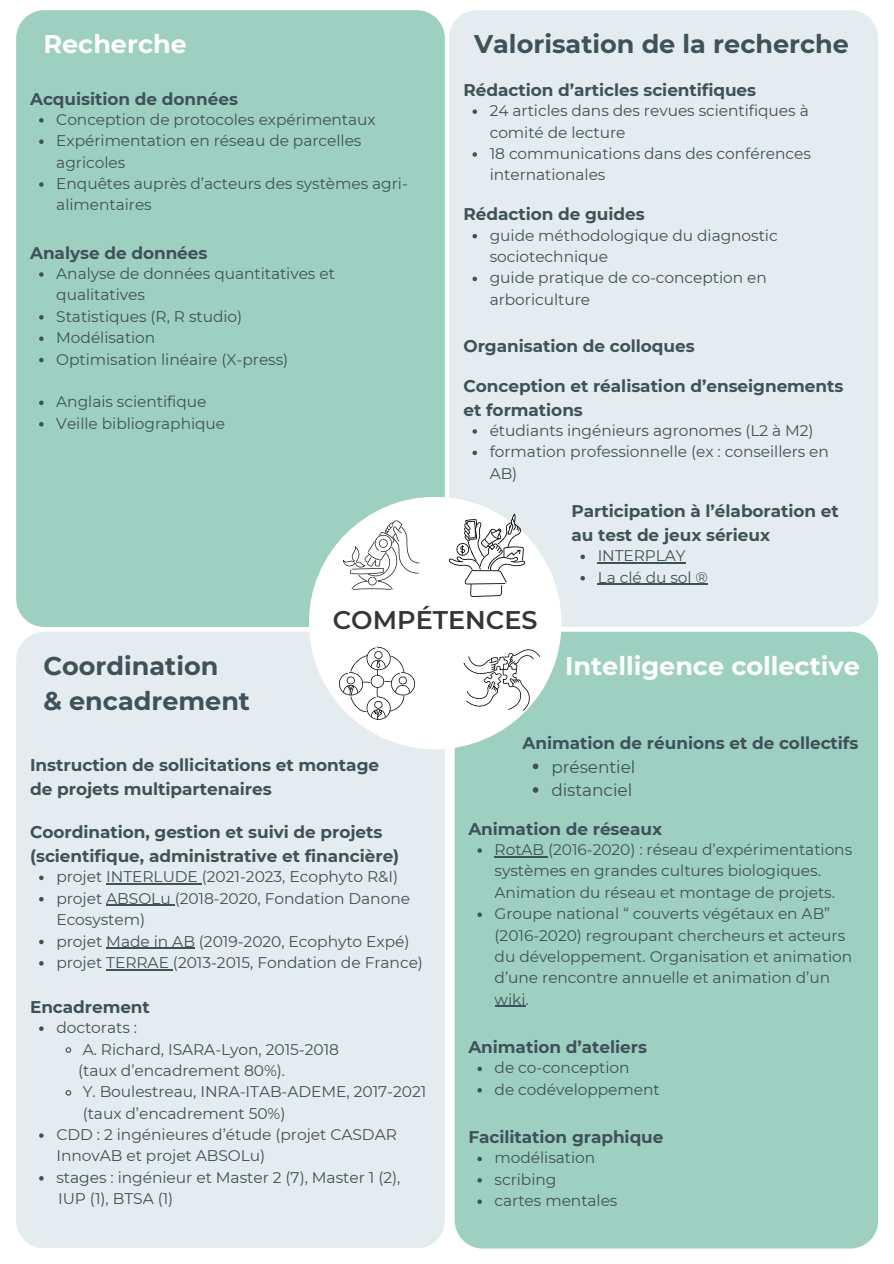
<style>
.page{position:relative;width:894px;height:1264px;background:#fff}
.page>*{position:absolute;margin:0;border:0;box-sizing:border-box;transform-origin:0 0}
.t1{font:700 25.5px/34.8px "Montserrat";color:#3f515a}
.t2{font:700 25.5px "Montserrat";color:#fff}
.t3{font:600 25.5px "Montserrat";color:#353535}
.t4{font:700 16.95px/23.7px "Montserrat";letter-spacing:-.005em;color:#3f515a}
.t5{font:16.95px "Montserrat";letter-spacing:-.005em;color:#3f515a}
.t6{font:700 16.8px "Montserrat";letter-spacing:-.005em;color:#3f515a}
.t7{font:15.45px/21.3px "Montserrat";letter-spacing:-.005em;color:#3f515a}
</style>
<div class="page">
<div style="left:16px;top:10px;width:429px;height:616px;background:#9ed0c1;border-radius:28px"></div>
<div style="left:448px;top:10px;width:430px;height:617px;background:#e4ecef;border-radius:28px"></div>
<div style="left:16px;top:631px;width:429px;height:616px;background:#e4ecef;border-radius:28px"></div>
<div style="left:454px;top:631px;width:424px;height:617px;background:#9ed0c1;border-radius:28px"></div>
<div style="left:309px;top:497px;width:252px;height:252px;background:#fff;border-radius:50%"></div>
<svg style="left:448px;top:513px;width:77px;height:84px"></svg>
<svg style="left:339px;top:646px;width:76px;height:74px"></svg>
<svg style="left:343px;top:520px;width:76px;height:70px"></svg>
<svg style="left:463px;top:649px;width:77px;height:63px"></svg>
<svg style="left:472px;top:429px;width:5px;height:5px"></svg>
<svg style="left:472px;top:450px;width:5px;height:5px"></svg>
<svg style="left:472px;top:234px;width:5px;height:4px"></svg>
<svg style="left:472px;top:277px;width:5px;height:4px"></svg>
<svg style="left:580px;top:554px;width:4px;height:5px"></svg>
<hr style="left:597px;top:562px;width:88px;height:1px;background:#3f515a">
<svg style="left:580px;top:576px;width:4px;height:4px"></svg>
<hr style="left:597px;top:584px;width:110px;height:1px;background:#3f515a">
<svg style="left:472px;top:109px;width:5px;height:5px"></svg>
<svg style="left:472px;top:152px;width:5px;height:5px"></svg>
<svg style="left:39px;top:875px;width:5px;height:5px"></svg>
<hr style="left:106px;top:883px;width:96px;height:1px;background:#3f515a">
<svg style="left:39px;top:897px;width:5px;height:4px"></svg>
<hr style="left:106px;top:904px;width:69px;height:2px;background:#3f515a">
<svg style="left:39px;top:939px;width:5px;height:5px"></svg>
<hr style="left:106px;top:947px;width:89px;height:1px;background:#3f515a">
<svg style="left:39px;top:961px;width:5px;height:4px"></svg>
<hr style="left:106px;top:969px;width:67px;height:1px;background:#3f515a">
<svg style="left:39px;top:1026px;width:5px;height:4px"></svg>
<svg style="left:65px;top:1047px;width:7px;height:6px"></svg>
<svg style="left:65px;top:1090px;width:7px;height:6px"></svg>
<svg style="left:39px;top:1133px;width:5px;height:4px"></svg>
<svg style="left:39px;top:1176px;width:5px;height:4px"></svg>
<svg style="left:39px;top:118px;width:5px;height:5px"></svg>
<svg style="left:39px;top:139px;width:5px;height:5px"></svg>
<svg style="left:39px;top:182px;width:5px;height:5px"></svg>
<svg style="left:39px;top:272px;width:5px;height:5px"></svg>
<svg style="left:39px;top:315px;width:5px;height:4px"></svg>
<svg style="left:39px;top:336px;width:5px;height:5px"></svg>
<svg style="left:39px;top:358px;width:5px;height:4px"></svg>
<svg style="left:39px;top:400px;width:5px;height:5px"></svg>
<svg style="left:39px;top:422px;width:5px;height:4px"></svg>
<svg style="left:477px;top:848px;width:5px;height:4px"></svg>
<hr style="left:494px;top:856px;width:54px;height:1px;background:#3f515a">
<svg style="left:477px;top:912px;width:5px;height:5px"></svg>
<hr style="left:494px;top:1005px;width:31px;height:2px;background:#3f515a">
<svg style="left:477px;top:1066px;width:5px;height:5px"></svg>
<svg style="left:477px;top:1088px;width:5px;height:4px"></svg>
<svg style="left:477px;top:1156px;width:5px;height:5px"></svg>
<svg style="left:477px;top:1178px;width:5px;height:4px"></svg>
<svg style="left:477px;top:1199px;width:5px;height:4px"></svg>
<svg style="left:532px;top:763px;width:6px;height:6px"></svg>
<svg style="left:532px;top:787px;width:6px;height:5px"></svg>
<h4 class="t2" style="left:43px;top:28px;width:145px">Recherche</h4>
<p class="t4" style="left:30px;top:87px;width:209px">Acquisition de données</p>
<h2 class="t7" style="left:56px;top:109px;width:321px">Conception de protocoles expérimentaux</h2>
<h4 class="t7" style="left:56px;top:130px;width:306px">Expérimentation en réseau de parcelles agricoles</h4>
<h4 class="t7" style="left:56px;top:173px;width:353px">Enquêtes auprès d’acteurs des systèmes agri&shy;alimentaires</h4>
<p class="t4" style="left:30px;top:241px;width:179px">Analyse de données</p>
<p class="t7" style="left:56px;top:263px;width:280px">Analyse de données quantitatives et qualitatives</p>
<p class="t7" style="left:56px;top:305px;width:187px">Statistiques (R, R studio)</p>
<p class="t7" style="left:56px;top:327px;width:100px">Modélisation</p>
<h4 class="t7" style="left:56px;top:348px;width:233px">Optimisation linéaire (X-press)</h4>
<p class="t7" style="left:56px;top:391px;width:152px">Anglais scientifique</p>
<p class="t7" style="left:56px;top:412px;width:170px">Veille bibliographique</p>
<p class="t1" style="left:474px;top:26px;width:376px">Valorisation de la recherche</p>
<h4 class="t4" style="left:463px;top:78px;width:294px">Rédaction d’articles scientifiques</h4>
<p class="t7" style="left:489px;top:100px;width:320px">24 articles dans des revues scientifiques à comité de lecture</p>
<p class="t7" style="left:489px;top:143px;width:322px">18 communications dans des conférences internationales</p>
<p class="t4" style="left:463px;top:202px;width:183px">Rédaction de guides</p>
<p class="t7" style="left:489px;top:224px;width:289px">guide méthodologique du diagnostic sociotechnique</p>
<p class="t7" style="left:489px;top:267px;width:278px">guide pratique de co-conception en arboriculture</p>
<p class="t4" style="left:463px;top:334px;width:232px">Organisation de colloques</p>
<p class="t4" style="left:463px;top:374px;width:381px">Conception et réalisation d’enseignements et formations</p>
<p class="t7" style="left:489px;top:420px;width:325px">étudiants ingénieurs agronomes (L2 à M2)</p>
<p class="t7" style="left:489px;top:441px;width:341px">formation professionnelle (ex : conseillers en<br>AB)</p>
<p class="t4" style="left:571px;top:499px;width:269px">Participation à l’élaboration et au test de jeux sérieux</p>
<p class="t7" style="left:597px;top:545px;width:90px">INTERPLAY</p>
<h4 class="t7" style="left:597px;top:566px;width:112px">La clé du sol ®</h4>
<h4 class="t1" style="left:43px;top:648px;width:208px">Coordination<br>&amp; encadrement</h4>
<h4 class="t3" style="left:332px;top:604px;width:206px">COMPÉTENCES</h4>
<p class="t2" style="left:565px;top:650px;width:296px">Intelligence collective</p>
<p class="t4" style="left:30px;top:753px;width:350px">Instruction de sollicitations et montage de projets multipartenaires</p>
<p class="t4" style="left:30px;top:820px;width:370px">Coordination, gestion et suivi de projets (scientifique, administrative et financière)</p>
<p class="t7" style="left:56px;top:866px;width:343px">projet INTERLUDE (2021-2023, Ecophyto R&amp;I)</p>
<p class="t7" style="left:56px;top:887px;width:355px">projet ABSOLu (2018-2020, Fondation Danone<br>Ecosystem)</p>
<h2 class="t7" style="left:56px;top:930px;width:354px">projet Made in AB (2019-2020, Ecophyto Expé)</h2>
<h2 class="t7" style="left:56px;top:951px;width:368px">projet TERRAE (2013-2015, Fondation de France)</h2>
<h4 class="t6" style="left:30px;top:996px;width:121px">Encadrement</h4>
<p class="t7" style="left:56px;top:1016px;width:82px">doctorats :</p>
<p class="t7" style="left:83px;top:1038px;width:258px">A. Richard, ISARA-Lyon, 2015-2018</p>
<p class="t7" style="left:78px;top:1059px;width:208px">(taux d’encadrement 80%).</p>
<p class="t7" style="left:83px;top:1081px;width:345px">Y. Boulestreau, INRA-ITAB-ADEME, 2017-2021 (taux d’encadrement 50%)</p>
<p class="t7" style="left:56px;top:1123px;width:342px">CDD : 2 ingénieures d’étude (projet CASDAR<br>InnovAB et projet ABSOLu)</p>
<h1 class="t7" style="left:56px;top:1166px;width:345px">stages : ingénieur et Master 2 (7), Master 1 (2),</h1>
<p class="t7" style="left:58px;top:1187px;width:117px">IUP (1), BTSA (1)</p>
<p class="t4" style="left:522px;top:731px;width:337px">Animation de réunions et de collectifs</p>
<h4 class="t5" style="left:551px;top:756px;width:86px">présentiel</h4>
<p class="t5" style="left:551px;top:779px;width:82px">distanciel</p>
<p class="t4" style="left:468px;top:816px;width:195px">Animation de réseaux</p>
<p class="t7" style="left:494px;top:838px;width:359px">RotAB (2016-2020) : réseau d’expérimentations systèmes en grandes cultures biologiques.<br>Animation du réseau et montage de projets.</p>
<p class="t7" style="left:494px;top:903px;width:359px">Groupe national “ couverts végétaux en AB” (2016-2020) regroupant chercheurs et acteurs du développement. Organisation et animation d’une rencontre annuelle et animation d’un wiki.</p>
<h3 class="t4" style="left:468px;top:1035px;width:180px">Animation d’ateliers</h3>
<h2 class="t7" style="left:494px;top:1057px;width:136px">de co-conception</h2>
<h4 class="t7" style="left:494px;top:1078px;width:166px">de codéveloppement</h4>
<p class="t4" style="left:468px;top:1125px;width:196px">Facilitation graphique</p>
<p class="t7" style="left:494px;top:1147px;width:102px">modélisation</p>
<h4 class="t7" style="left:494px;top:1168px;width:63px">scribing</h4>
<p class="t7" style="left:494px;top:1189px;width:124px">cartes mentales</p>
</div>
